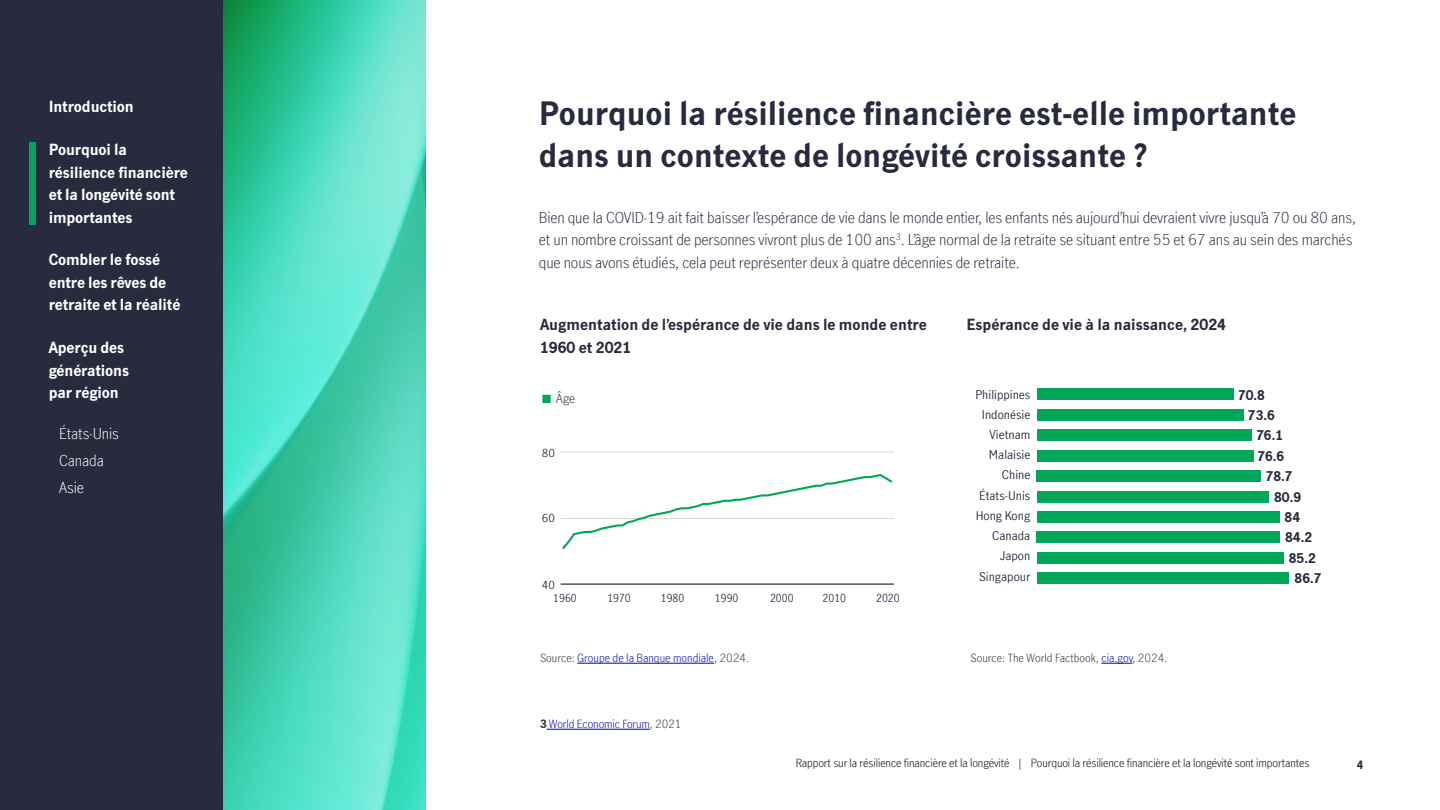
<style>
.page{position:relative;width:1440px;height:810px;background:#fff}
.page>*{position:absolute;margin:0;border:0;box-sizing:border-box;transform-origin:0 0}
.t1{font:700 31.5px/42px "Manulife JH Sans Optimized";color:#282b3e}
.t2{font:300 15px/22.5px "Manulife JH Sans Optimized";letter-spacing:-.01em;color:#282b3e}
.t3{font:700 15px/22.5px "Manulife JH Sans Optimized";letter-spacing:-.01em;color:#fff}
.t4{font:700 15px/22.5px "Manulife JH Sans Optimized";color:#282b3e}
.t5{font:300 15px/27px "Manulife JH Sans Optimized";letter-spacing:-.01em;color:#fff}
.t6{font:700 13.12px/20px "Manulife JH Sans Optimized";color:#282b3e;text-align:center}
.t7{font:300 12.6px "Manulife JH Sans Optimized";color:#282b3e}
.t8{font:12.08px/20.2px "Manulife JH Sans Optimized";color:#282b3e;text-align:right}
.t9{font:300 11.25px "Manulife JH Sans Optimized";letter-spacing:-.01em;color:#000}
.t10{font:300 11.25px "Manulife JH Sans Optimized";color:#0000c1}
.t11{font:300 11.25px "Manulife JH Sans Optimized";color:#282b3e}
.t12{font:700 11.25px "Manulife JH Sans Optimized";color:#282b3e}
.t13{font:11.02px "Manulife JH Sans Optimized";color:#282b3e;scale:.9 1}
.t14{font:11.02px "Manulife JH Sans Optimized";color:#282b3e}
.s1{color:#00a758}
.s2{color:#282b3e}
.s3{font-weight:700;color:#282b3e}
.s4{color:#0000c1}
</style>
<div class="page">
<img style="left:223px;top:0;width:202px;height:810px">
<hr style="left:561px;top:452px;width:333px;height:1px;background:#d9d9d9">
<hr style="left:561px;top:584px;width:333px;height:1px;background:#000">
<svg style="left:560px;top:474px;width:334px;height:75px"></svg>
<hr style="left:577px;top:663px;width:137px;height:1px;background:#0000c1">
<div style="left:1037px;top:573px;width:252px;height:11px;background:#00a758"></div>
<div style="left:1037px;top:552px;width:247px;height:12px;background:#00a758"></div>
<div style="left:1037px;top:532px;width:243px;height:11px;background:#00a758"></div>
<div style="left:1037px;top:511px;width:242px;height:12px;background:#00a758"></div>
<div style="left:1037px;top:491px;width:232px;height:11px;background:#00a758"></div>
<div style="left:1037px;top:470px;width:224px;height:12px;background:#00a758"></div>
<div style="left:1037px;top:450px;width:217px;height:11px;background:#00a758"></div>
<div style="left:1037px;top:430px;width:215px;height:11px;background:#00a758"></div>
<div style="left:1037px;top:409px;width:206px;height:11px;background:#00a758"></div>
<div style="left:1037px;top:389px;width:197px;height:11px;background:#00a758"></div>
<hr style="left:1101px;top:663px;width:31px;height:1px;background:#0000c1">
<hr style="left:547px;top:729px;width:103px;height:1px;background:#0000c1">
<div style="left:0;top:0;width:223px;height:810px;background:#282b3e"></div>
<div style="left:30px;top:142px;width:6px;height:83px;background:#00a758"></div>
<p class="t3" style="left:49px;top:95px;width:87px">Introduction</p>
<p class="t3" style="left:49px;top:138px;width:141px">Pourquoi la résilience financière et la longévité sont importantes</p>
<p class="t3" style="left:49px;top:248px;width:133px">Combler le fossé entre les rêves de retraite et la réalité</p>
<p class="t3" style="left:49px;top:336px;width:82px">Aperçu des générations par région</p>
<p class="t5" style="left:59px;top:419px;width:61px">États-Unis<br>Canada<br>Asie</p>
<h1 class="t1" style="left:539px;top:91px;width:759px">Pourquoi la résilience financière est-elle importante dans un contexte de longévité croissante ?</h1>
<p class="t2" style="left:539px;top:206px;width:819px">Bien que la COVID-19 ait fait baisser l’espérance de vie dans le monde entier, les enfants nés aujourd’hui devraient vivre jusqu’à 70 ou 80 ans, et un nombre croissant de personnes vivront plus de 100 ans<sup>3</sup>. L’âge normal de la retraite se situant entre 55 et 67 ans au sein des marchés que nous avons étudiés, cela peut représenter deux à quatre décennies de retraite.</p>
<p class="t4" style="left:540px;top:313px;width:388px">Augmentation de l’espérance de vie dans le monde entre<br>1960 et 2021</p>
<p class="t7" style="left:542px;top:389px;width:35px"><span class="s1">■</span> Âge</p>
<p class="t14" style="left:542px;top:445px;width:15px">80</p>
<p class="t14" style="left:542px;top:511px;width:15px">60</p>
<p class="t14" style="left:542px;top:577px;width:15px">40</p>
<p class="t13" style="left:553px;top:590px;width:28px">1960</p>
<p class="t13" style="left:607px;top:590px;width:28px">1970</p>
<p class="t13" style="left:661px;top:590px;width:28px">1980</p>
<p class="t13" style="left:715px;top:590px;width:28px">1990</p>
<p class="t13" style="left:770px;top:590px;width:28px">2000</p>
<p class="t13" style="left:823px;top:590px;width:28px">2010</p>
<p class="t13" style="left:876px;top:590px;width:28px">2020</p>
<p class="t10" style="left:540px;top:650px;width:211px"><span class="s2">Source:</span> Groupe de la Banque mondiale<span class="s2">, 2024.</span></p>
<p class="t10" style="left:540px;top:716px;width:143px"><span class="s3">3</span> World Economic Forum<span class="s2">, 2021</span></p>
<p class="t4" style="left:966px;top:313px;width:261px">Espérance de vie à la naissance, 2024</p>
<p class="t8" style="left:975px;top:384px;width:56px">Philippines</p>
<p class="t6" style="left:1238px;top:384px;width:28px">70.8</p>
<p class="t8" style="left:976px;top:404px;width:56px">Indonésie<br>Vietnam<br>Malaisie<br>Chine<br>États-Unis<br>Hong Kong<br>Canada<br>Japon<br>Singapour</p>
<p class="t6" style="left:1248px;top:404px;width:28px">73.6</p>
<p class="t6" style="left:1256px;top:425px;width:28px">76.1</p>
<p class="t6" style="left:1257px;top:445px;width:28px">76.6</p>
<p class="t6" style="left:1266px;top:466px;width:28px">78.7</p>
<p class="t6" style="left:1274px;top:486px;width:28px">80.9</p>
<p class="t6" style="left:1285px;top:507px;width:17px">84</p>
<p class="t6" style="left:1285px;top:527px;width:28px">84.2</p>
<p class="t6" style="left:1289px;top:548px;width:34px">85.2<br>86.7</p>
<p class="t11" style="left:970px;top:650px;width:199px">Source: The World Factbook, <span class="s4">cia.gov</span>, 2024.</p>
<p class="t9" style="left:796px;top:756px;width:515px">Rapport sur la résilience financière et la longévité | Pourquoi la résilience financière et la longévité sont importantes</p>
<p class="t12" style="left:1357px;top:757px;width:8px">4</p>
</div>
